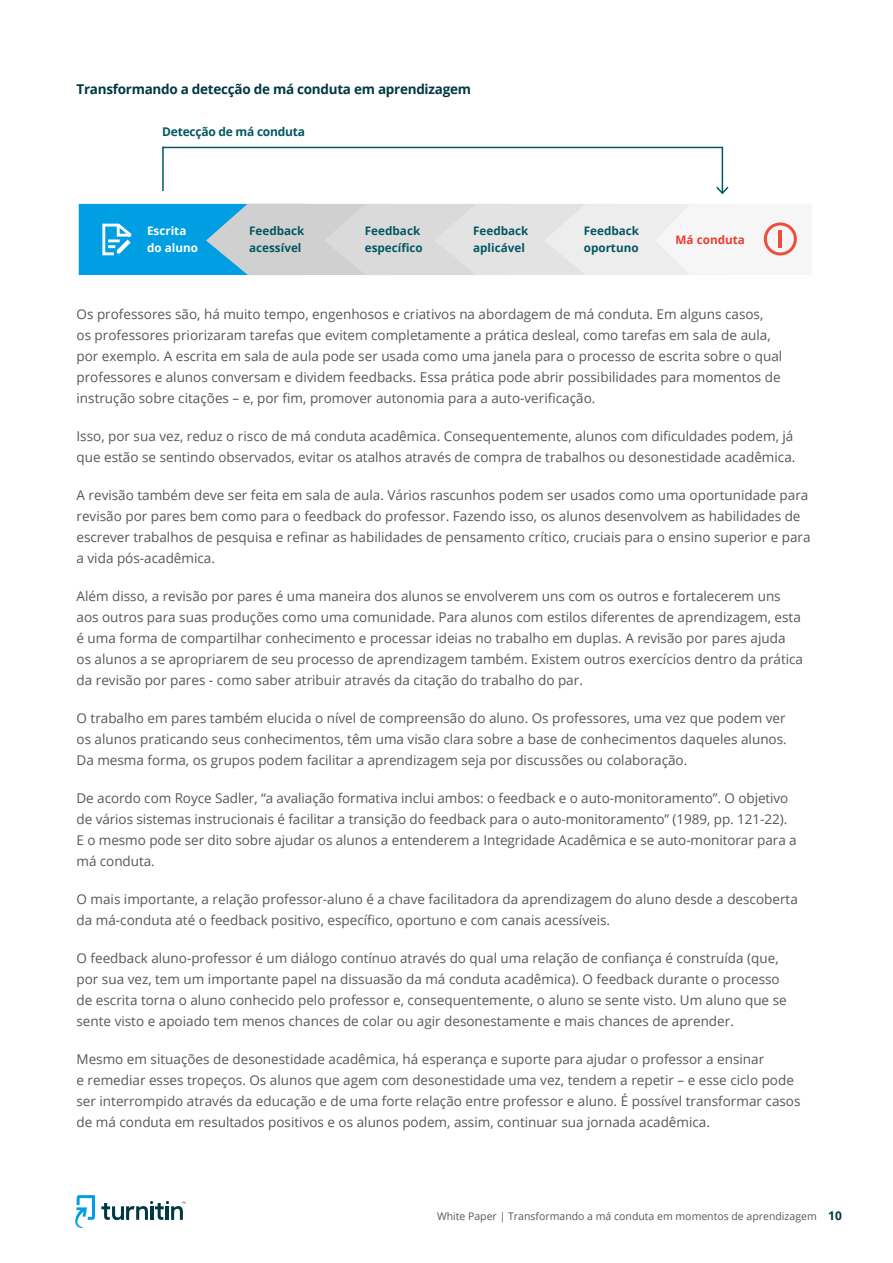
<style>
.page{position:relative;width:893px;height:1263px;background:#fff}
.page>*{position:absolute;margin:0;border:0;box-sizing:border-box;transform-origin:0 0}
.t1{font:13.5px/21px "Open Sans";color:#575756}
.t2{font:700 13.5px "Open Sans";letter-spacing:-.02em;color:#003843}
.t3{font:700 12px "Open Sans";letter-spacing:-.02em;color:#045763}
.t4{font:700 11.7px/17px "Open Sans";color:#045763}
.t5{font:700 11.7px/17px "Open Sans";color:#fff}
.t6{font:700 11.7px "Open Sans";color:#e83e33}
.t7{font:10.5px "Open Sans";color:#575756}
.s1{font-weight:700;font-size:12px;color:#003843}
</style>
<div class="page">
<svg style="left:75px;top:1195px;width:20px;height:33px"></svg>
<svg style="left:101px;top:1201px;width:84px;height:19px"></svg>
<svg style="left:162px;top:146px;width:567px;height:49px"></svg>
<hr style="left:162px;top:147px;width:2px;height:44px;background:#045763">
<svg style="left:79px;top:204px;width:718px;height:71px"></svg>
<p class="t2" style="left:77px;top:80px;width:396px">Transformando a detecção de má conduta em aprendizagem</p>
<p class="t3" style="left:162px;top:123px;width:144px">Detecção de má conduta</p>
<p class="t5" style="left:147px;top:222px;width:52px">Escrita do aluno</p>
<p class="t4" style="left:584px;top:222px;width:57px">Feedback oportuno</p>
<p class="t4" style="left:249px;top:222px;width:57px">Feedback acessível</p>
<p class="t4" style="left:365px;top:222px;width:60px">Feedback específico</p>
<p class="t4" style="left:473px;top:222px;width:57px">Feedback aplicável</p>
<p class="t6" style="left:676px;top:231px;width:71px">Má conduta</p>
<p class="t1" style="left:77px;top:303px;width:707px">Os professores são, há muito tempo, engenhosos e criativos na abordagem de má conduta. Em alguns casos,<br>os professores priorizaram tarefas que evitem completamente a prática desleal, como tarefas em sala de aula, por exemplo. A escrita em sala de aula pode ser usada como uma janela para o processo de escrita sobre o qual professores e alunos conversam e dividem feedbacks. Essa prática pode abrir possibilidades para momentos de instrução sobre citações – e, por fim, promover autonomia para a auto-verificação.</p>
<p class="t1" style="left:77px;top:425px;width:720px">Isso, por sua vez, reduz o risco de má conduta acadêmica. Consequentemente, alunos com dificuldades podem, já que estão se sentindo observados, evitar os atalhos através de compra de trabalhos ou desonestidade acadêmica.</p>
<p class="t1" style="left:77px;top:484px;width:735px">A revisão também deve ser feita em sala de aula. Vários rascunhos podem ser usados como uma oportunidade para revisão por pares bem como para o feedback do professor. Fazendo isso, os alunos desenvolvem as habilidades de escrever trabalhos de pesquisa e refinar as habilidades de pensamento crítico, cruciais para o ensino superior e para a vida pós-acadêmica.</p>
<p class="t1" style="left:77px;top:585px;width:728px">Além disso, a revisão por pares é uma maneira dos alunos se envolverem uns com os outros e fortalecerem uns aos outros para suas produções como uma comunidade. Para alunos com estilos diferentes de aprendizagem, esta é uma forma de compartilhar conhecimento e processar ideias no trabalho em duplas. A revisão por pares ajuda os alunos a se apropriarem de seu processo de aprendizagem também. Existem outros exercícios dentro da prática da revisão por pares - como saber atribuir através da citação do trabalho do par.</p>
<p class="t1" style="left:77px;top:707px;width:712px;text-align:justify">O trabalho em pares também elucida o nível de compreensão do aluno. Os professores, uma vez que podem ver os alunos praticando seus conhecimentos, têm uma visão clara sobre a base de conhecimentos daqueles alunos.<br>Da mesma forma, os grupos podem facilitar a aprendizagem seja por discussões ou colaboração.</p>
<p class="t1" style="left:77px;top:787px;width:722px">De acordo com Royce Sadler, “a avaliação formativa inclui ambos: o feedback e o auto-monitoramento”. O objetivo de vários sistemas instrucionais é facilitar a transição do feedback para o auto-monitoramento” (1989, pp. 121-22).<br>E o mesmo pode ser dito sobre ajudar os alunos a entenderem a Integridade Acadêmica e se auto-monitorar para a má conduta.</p>
<p class="t1" style="left:77px;top:888px;width:723px">O mais importante, a relação professor-aluno é a chave facilitadora da aprendizagem do aluno desde a descoberta da má-conduta até o feedback positivo, específico, oportuno e com canais acessíveis.</p>
<p class="t1" style="left:77px;top:947px;width:712px">O feedback aluno-professor é um diálogo contínuo através do qual uma relação de confiança é construída (que, por sua vez, tem um importante papel na dissuasão da má conduta acadêmica). O feedback durante o processo de escrita torna o aluno conhecido pelo professor e, consequentemente, o aluno se sente visto. Um aluno que se sente visto e apoiado tem menos chances de colar ou agir desonestamente e mais chances de aprender.</p>
<p class="t1" style="left:77px;top:1048px;width:725px">Mesmo em situações de desonestidade acadêmica, há esperança e suporte para ajudar o professor a ensinar<br>e remediar esses tropeços. Os alunos que agem com desonestidade uma vez, tendem a repetir – e esse ciclo pode ser interrompido através da educação e de uma forte relação entre professor e aluno. É possível transformar casos de má conduta em resultados positivos e os alunos podem, assim, continuar sua jornada acadêmica.</p>
<p class="t7" style="left:437px;top:1209px;width:406px">White Paper | Transformando a má conduta em momentos de aprendizagem <span class="s1">10</span></p>
</div>
